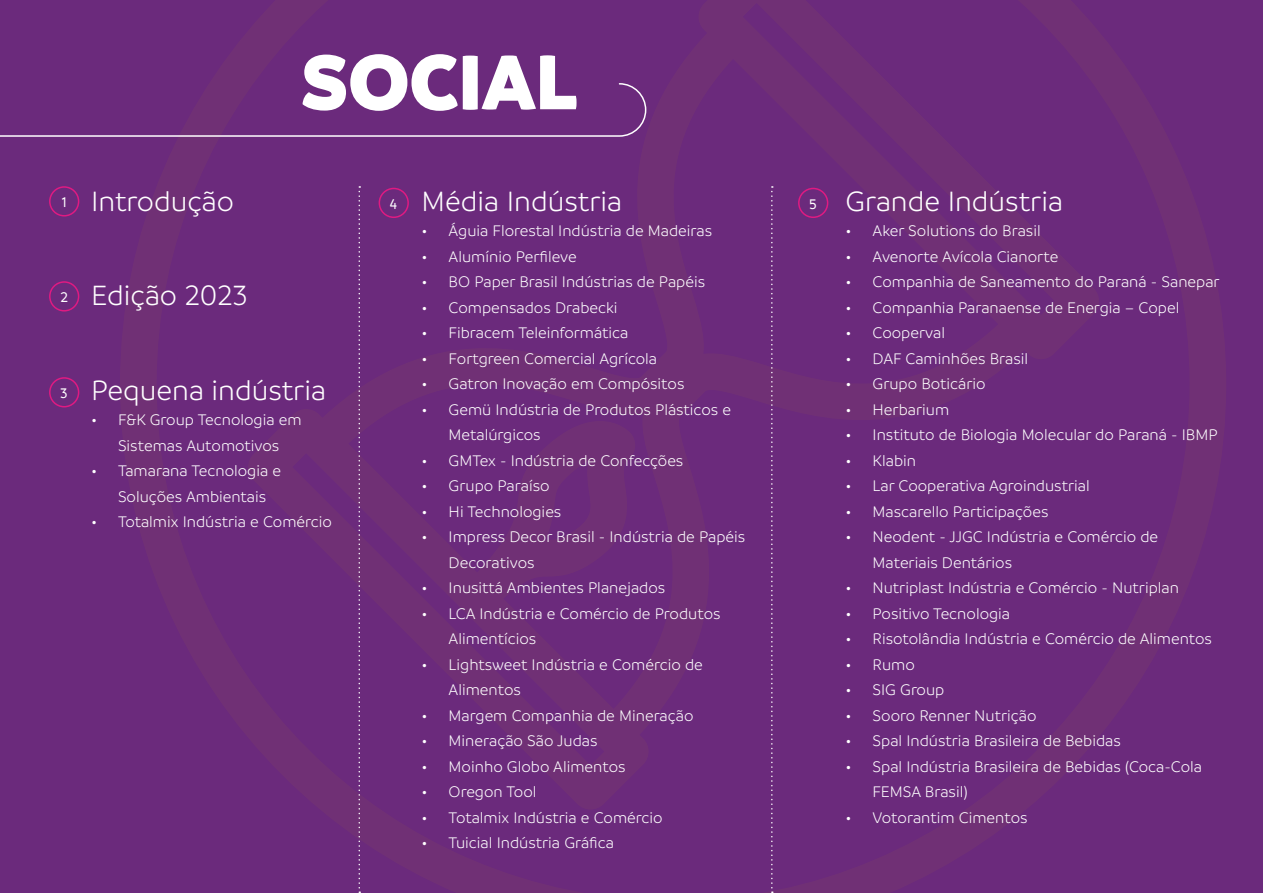
<style>
.page{position:relative;width:1263px;height:893px;background:#6b2a7c}
.page>*{position:absolute;margin:0;border:0;box-sizing:border-box;transform-origin:0 0}
.t1{font:900 82.95px "Branding";color:#fff}
.t2{font:300 30px "Branding";color:#fff}
.t3{font:300 16.5px/25.5px "Branding";color:#fff}
.t4{font:500 15px "Branding";color:#fff}
</style>
<div class="page">
<svg style="left:0;top:83px;width:646px;height:54px"></svg>
<svg style="left:358px;top:186px;width:2px;height:707px"></svg>
<svg style="left:771px;top:186px;width:2px;height:707px"></svg>
<div style="left:49px;top:186px;width:30px;height:31px;border:2px solid #df1a82;border-radius:50%"></div>
<div style="left:49px;top:281px;width:30px;height:31px;border:2px solid #df1a82;border-radius:50%"></div>
<div style="left:49px;top:377px;width:30px;height:30px;border:2px solid #df1a82;border-radius:50%"></div>
<div style="left:379px;top:188px;width:30px;height:30px;border:2px solid #df1a82;border-radius:50%"></div>
<div style="left:798px;top:188px;width:30px;height:30px;border:2px solid #df1a82;border-radius:50%"></div>
<h1 class="t1" style="left:301px;top:33px;width:278px">SOCIAL</h1>
<p class="t4" style="left:62px;top:194px;width:6px">1</p>
<h2 class="t2" style="left:91px;top:186px;width:145px">Introdução</h2>
<p class="t4" style="left:60px;top:289px;width:9px">2</p>
<h2 class="t2" style="left:91px;top:280px;width:158px">Edição 2023</h2>
<p class="t4" style="left:60px;top:385px;width:9px">3</p>
<h2 class="t2" style="left:91px;top:375px;width:237px">Pequena indústria</h2>
<p class="t3" style="left:91px;top:407px;width:212px;text-align:center">• F&amp;K Group Tecnologia em<br>Sistemas Automotivos</p>
<p class="t3" style="left:118px;top:458px;width:165px;text-indent:-27px">• Tamarana Tecnologia e<br>Soluções Ambientais</p>
<p class="t3" style="left:91px;top:509px;width:242px">• Totalmix Indústria e Comércio</p>
<h2 class="t2" style="left:422px;top:186px;width:202px">Média Indústria</h2>
<p class="t3" style="left:422px;top:218px;width:292px">• Águia Florestal Indústria de Madeiras</p>
<p class="t3" style="left:422px;top:244px;width:157px">• Alumínio Perfileve</p>
<p class="t3" style="left:422px;top:269px;width:285px">• BO Paper Brasil Indústrias de Papéis</p>
<p class="t3" style="left:422px;top:295px;width:197px">• Compensados Drabecki</p>
<p class="t3" style="left:422px;top:320px;width:208px">• Fibracem Teleinformática</p>
<p class="t3" style="left:422px;top:346px;width:237px">• Fortgreen Comercial Agrícola</p>
<p class="t3" style="left:422px;top:371px;width:264px">• Gatron Inovação em Compósitos</p>
<p class="t3" style="left:449px;top:397px;width:284px;text-indent:-27px">• Gemü Indústria de Produtos Plásticos e<br>Metalúrgicos</p>
<p class="t3" style="left:422px;top:448px;width:263px">• GMTex - Indústria de Confecções</p>
<p class="t3" style="left:422px;top:473px;width:129px">• Grupo Paraíso</p>
<p class="t3" style="left:422px;top:499px;width:141px">• Hi Technologies</p>
<p class="t3" style="left:449px;top:524px;width:298px;text-indent:-27px">• Impress Decor Brasil - Indústria de Papéis<br>Decorativos</p>
<p class="t3" style="left:422px;top:575px;width:245px">• Inusittá Ambientes Planejados</p>
<p class="t3" style="left:449px;top:601px;width:273px;text-indent:-27px">• LCA Indústria e Comércio de Produtos<br>Alimentícios</p>
<p class="t3" style="left:449px;top:652px;width:256px;text-indent:-27px">• Lightsweet Indústria e Comércio de<br>Alimentos</p>
<p class="t3" style="left:422px;top:703px;width:273px">• Margem Companhia de Mineração</p>
<p class="t3" style="left:422px;top:728px;width:177px">• Mineração São Judas</p>
<p class="t3" style="left:422px;top:754px;width:205px">• Moinho Globo Alimentos</p>
<p class="t3" style="left:422px;top:779px;width:116px">• Oregon Tool</p>
<p class="t3" style="left:422px;top:805px;width:242px">• Totalmix Indústria e Comércio</p>
<p class="t3" style="left:422px;top:830px;width:194px">• Tuicial Indústria Gráfica</p>
<p class="t4" style="left:390px;top:196px;width:9px">4</p>
<p class="t4" style="left:809px;top:196px;width:9px">5</p>
<h2 class="t2" style="left:845px;top:186px;width:219px">Grande Indústria</h2>
<p class="t3" style="left:845px;top:218px;width:197px">• Aker Solutions do Brasil</p>
<p class="t3" style="left:845px;top:244px;width:214px">• Avenorte Avícola Cianorte</p>
<p class="t3" style="left:845px;top:269px;width:376px">• Companhia de Saneamento do Paraná - Sanepar</p>
<p class="t3" style="left:845px;top:295px;width:335px">• Companhia Paranaense de Energia – Copel</p>
<p class="t3" style="left:845px;top:320px;width:101px">• Cooperval</p>
<p class="t3" style="left:845px;top:346px;width:184px">• DAF Caminhões Brasil</p>
<p class="t3" style="left:845px;top:371px;width:142px">• Grupo Boticário</p>
<p class="t3" style="left:845px;top:397px;width:105px">• Herbarium</p>
<p class="t3" style="left:845px;top:422px;width:374px">• Instituto de Biologia Molecular do Paraná - IBMP</p>
<p class="t3" style="left:845px;top:448px;width:72px">• Klabin</p>
<p class="t3" style="left:845px;top:473px;width:246px">• Lar Cooperativa Agroindustrial</p>
<p class="t3" style="left:845px;top:499px;width:204px">• Mascarello Participações</p>
<p class="t3" style="left:872px;top:524px;width:287px;text-indent:-27px">• Neodent - JJGC Indústria e Comércio de<br>Materiais Dentários</p>
<p class="t3" style="left:845px;top:575px;width:335px">• Nutriplast Indústria e Comércio - Nutriplan</p>
<p class="t3" style="left:845px;top:601px;width:166px">• Positivo Tecnologia</p>
<p class="t3" style="left:845px;top:626px;width:368px">• Risotolândia Indústria e Comércio de Alimentos</p>
<p class="t3" style="left:845px;top:652px;width:71px">• Rumo</p>
<p class="t3" style="left:845px;top:677px;width:100px">• SIG Group</p>
<p class="t3" style="left:845px;top:703px;width:192px">• Sooro Renner Nutrição</p>
<p class="t3" style="left:845px;top:728px;width:277px">• Spal Indústria Brasileira de Bebidas</p>
<p class="t3" style="left:872px;top:754px;width:331px;text-indent:-27px">• Spal Indústria Brasileira de Bebidas (Coca-Cola<br>FEMSA Brasil)</p>
<p class="t3" style="left:845px;top:805px;width:183px">• Votorantim Cimentos</p>
</div>
